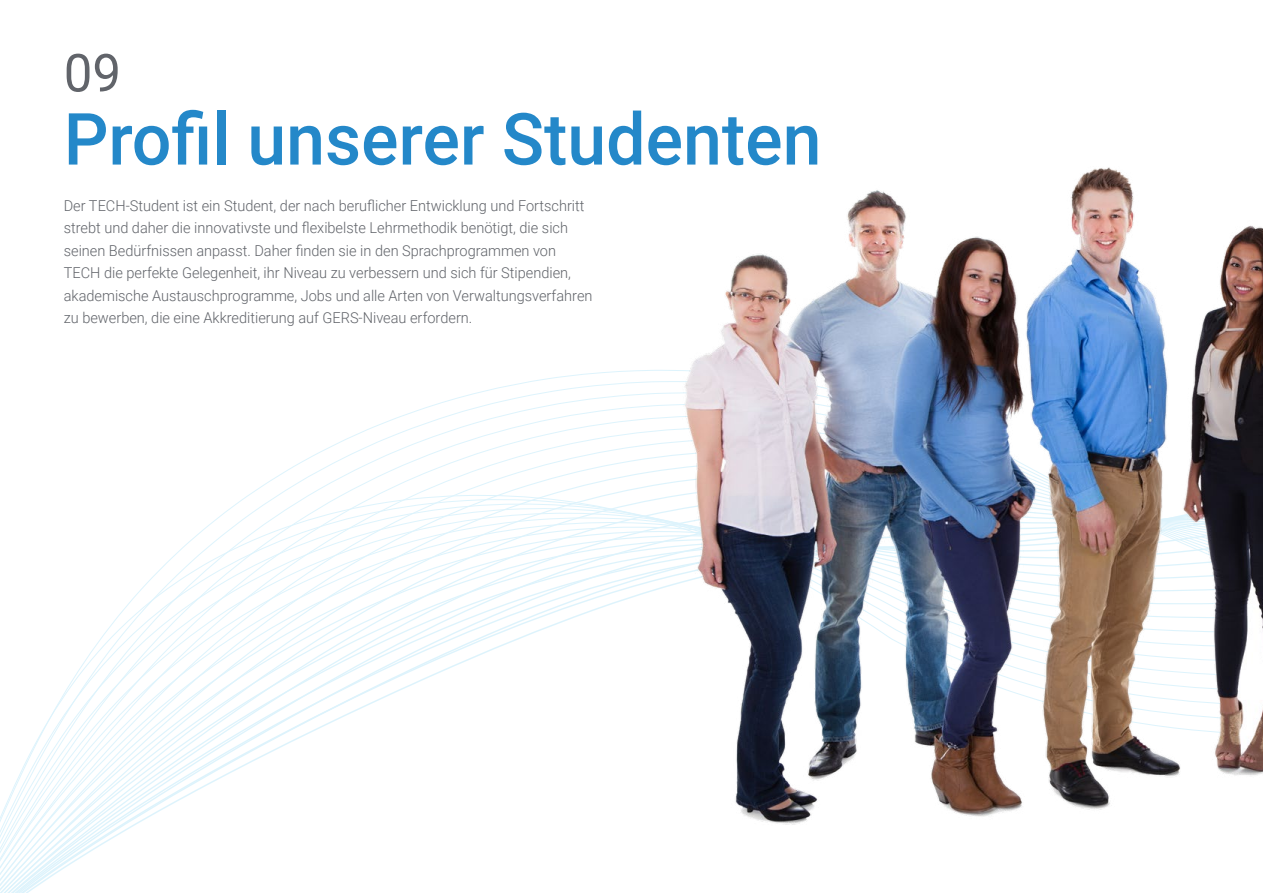
<style>
.page{position:relative;width:1263px;height:893px;background:#fff}
.page>*{position:absolute;margin:0;border:0;box-sizing:border-box;transform-origin:0 0}
.t1{font:500 72px "Roboto";color:#2488c9}
.t2{font:52.5px "Roboto";color:#61646a}
.t3{font:300 15px/22.5px "Roboto";color:#61646a}
</style>
<div class="page">
<svg style="left:0;top:371px;width:617px;height:522px"></svg>
<img style="left:617px;top:167px;width:646px;height:658px">
<h2 class="t2" style="left:64px;top:36px;width:59px">09</h2>
<h1 class="t1" style="left:64px;top:89px;width:759px">Profil unserer Studenten</h1>
<p class="t3" style="left:64px;top:194px;width:530px">Der TECH-Student ist ein Student, der nach beruflicher Entwicklung und Fortschritt strebt und daher die innovativste und flexibelste Lehrmethodik benötigt, die sich seinen Bedürfnissen anpasst. Daher finden sie in den Sprachprogrammen von TECH die perfekte Gelegenheit, ihr Niveau zu verbessern und sich für Stipendien, akademische Austauschprogramme, Jobs und alle Arten von Verwaltungsverfahren zu bewerben, die eine Akkreditierung auf GERS-Niveau erfordern.</p>
</div>
